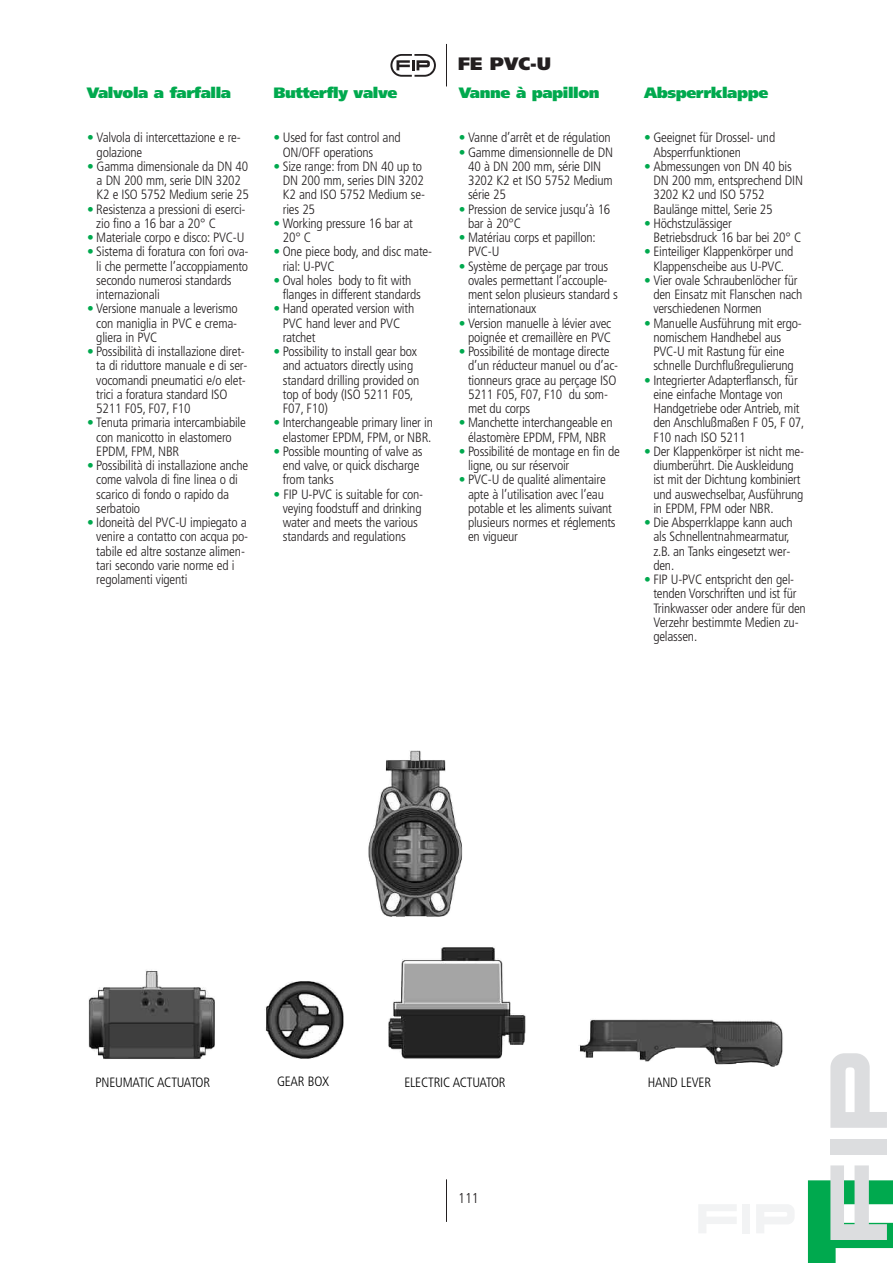
<style>
.page{position:relative;width:893px;height:1263px;background:#fff}
.page>*{position:absolute;margin:0;border:0;box-sizing:border-box;transform-origin:0 0}
.t1{font:900 18px "Frutiger LT Std";color:#231f20}
.t2{font:900 15px "Frutiger LT Std";letter-spacing:-.025em;color:#00a94e;scale:1.05 1}
.t3{font:300 condensed 14.25px "Frutiger LT Std";color:#231f20}
.t4{font:300 condensed 13.5px/14.2px "Frutiger LT Std";letter-spacing:-.015em;color:#231f20}
.t5{font:300 condensed 13.5px "Frutiger LT Std";letter-spacing:-.015em;color:#000}
.s1{color:#00a94e}
</style>
<div class="page">
<hr style="left:446px;top:44px;width:1px;height:42px;background:#231f20">
<hr style="left:446px;top:1179px;width:1px;height:43px;background:#231f20">
<svg style="left:390px;top:54px;width:46px;height:23px"></svg>
<svg style="left:699px;top:1204px;width:37px;height:29px"></svg>
<div style="left:742px;top:1204px;width:8px;height:29px;background:#f2f3f4"></div>
<svg style="left:756px;top:1204px;width:38px;height:29px"></svg>
<div style="left:830px;top:1139px;width:57px;height:15px;background:#dcdddf"></div>
<svg style="left:808px;top:1165px;width:85px;height:98px"></svg>
<svg style="left:830px;top:1053px;width:57px;height:75px"></svg>
<img style="left:89px;top:750px;width:694px;height:317px">
<h1 class="t1" style="left:458px;top:56px;width:94px">FE PVC-U</h1>
<p class="t2" style="left:87px;top:87px;width:139px">Valvola a farfalla</p>
<p class="t2" style="left:273px;top:87px;width:120px">Butterfly valve</p>
<p class="t2" style="left:459px;top:87px;width:136px">Vanne à papillon</p>
<p class="t2" style="left:644px;top:87px;width:120px">Absperrklappe</p>
<p class="t4" style="left:97px;top:132px;width:146px;text-indent:-10px"><span class="s1">•</span> Valvola di intercettazione e re&shy;golazione</p>
<p class="t4" style="left:97px;top:160px;width:154px;text-indent:-10px"><span class="s1">•</span> Gamma dimensionale da DN 40 a DN 200 mm, serie DIN 3202<br>K2 e ISO 5752 Medium serie 25</p>
<p class="t4" style="left:96px;top:203px;width:151px;text-indent:-9px"><span class="s1">•</span> Resistenza a pressioni di eserci&shy;zio fino a 16 bar a 20° C</p>
<p class="t4" style="left:87px;top:231px;width:159px"><span class="s1">•</span> Materiale corpo e disco: PVC-U</p>
<p class="t4" style="left:96px;top:246px;width:154px;text-indent:-9px"><span class="s1">•</span> Sistema di foratura con fori ova&shy;li che permette l’accoppiamento secondo numerosi standards internazionali</p>
<p class="t4" style="left:96px;top:303px;width:143px;text-align:justify;text-indent:-9px"><span class="s1">•</span> Versione manuale a leverismo con maniglia in PVC e crema&shy;gliera in PVC</p>
<p class="t4" style="left:96px;top:345px;width:153px;text-indent:-9px"><span class="s1">•</span> Possibilità di installazione diret&shy;ta di riduttore manuale e di ser&shy;vocomandi pneumatici e/o elet&shy;trici a foratura standard ISO<br>5211 F05, F07, F10</p>
<p class="t4" style="left:96px;top:417px;width:151px;text-indent:-9px"><span class="s1">•</span> Tenuta primaria intercambiabile con manicotto in elastomero<br>EPDM, FPM, NBR</p>
<p class="t4" style="left:96px;top:459px;width:153px;text-indent:-9px"><span class="s1">•</span> Possibilità di installazione anche come valvola di fine linea o di scarico di fondo o rapido da serbatoio</p>
<p class="t4" style="left:96px;top:516px;width:153px;text-indent:-9px"><span class="s1">•</span> Idoneità del PVC-U impiegato a venire a contatto con acqua po&shy;tabile ed altre sostanze alimen&shy;tari secondo varie norme ed i regolamenti vigenti</p>
<p class="t4" style="left:653px;top:132px;width:123px;text-indent:-9px"><span class="s1">•</span> Geeignet für Drossel- und<br>Absperrfunktionen</p>
<p class="t4" style="left:653px;top:160px;width:151px;text-indent:-9px"><span class="s1">•</span> Abmessungen von DN 40 bis<br>DN 200 mm, entsprechend DIN<br>3202 K2 und ISO 5752<br>Baulänge mittel, Serie 25</p>
<p class="t4" style="left:653px;top:217px;width:149px;text-indent:-9px"><span class="s1">•</span> Höchstzulässiger<br>Betriebsdruck 16 bar bei 20° C</p>
<p class="t4" style="left:644px;top:246px;width:151px;text-align:center"><span class="s1">•</span> Einteiliger Klappenkörper und<br>Klappenscheibe aus U-PVC.</p>
<p class="t4" style="left:653px;top:274px;width:150px;text-indent:-9px"><span class="s1">•</span> Vier ovale Schraubenlöcher für den Einsatz mit Flanschen nach verschiedenen Normen</p>
<p class="t4" style="left:653px;top:317px;width:150px;text-indent:-9px"><span class="s1">•</span> Manuelle Ausführung mit ergo&shy;nomischem Handhebel aus<br>PVC-U mit Rastung für eine schnelle Durchflußregulierung</p>
<p class="t4" style="left:653px;top:374px;width:153px;text-indent:-9px"><span class="s1">•</span> Integrierter Adapterflansch, für eine einfache Montage von<br>Handgetriebe oder Antrieb, mit den Anschlußmaßen F 05, F 07,<br>F10 nach ISO 5211</p>
<p class="t4" style="left:653px;top:445px;width:152px;text-indent:-9px"><span class="s1">•</span> Der Klappenkörper ist nicht me&shy;diumberührt. Die Auskleidung ist mit der Dichtung kombiniert und auswechselbar, Ausführung in EPDM, FPM oder NBR.</p>
<p class="t4" style="left:653px;top:516px;width:141px;text-indent:-9px"><span class="s1">•</span> Die Absperrklappe kann auch als Schnellentnahmearmatur, z.B. an Tanks eingesetzt wer&shy;den.</p>
<p class="t4" style="left:653px;top:573px;width:154px;text-indent:-9px"><span class="s1">•</span> FIP U-PVC entspricht den gel&shy;tenden Vorschriften und ist für<br>Trinkwasser oder andere für den<br>Verzehr bestimmte Medien zu&shy;gelassen.</p>
<p class="t4" style="left:283px;top:132px;width:119px;text-indent:-9px"><span class="s1">•</span> Used for fast control and<br>ON/OFF operations</p>
<p class="t4" style="left:283px;top:160px;width:144px;text-indent:-9px"><span class="s1">•</span> Size range: from DN 40 up to<br>DN 200 mm, series DIN 3202<br>K2 and ISO 5752 Medium se&shy;ries 25</p>
<p class="t4" style="left:283px;top:217px;width:132px;text-indent:-9px"><span class="s1">•</span> Working pressure 16 bar at<br>20° C</p>
<p class="t4" style="left:283px;top:246px;width:151px;text-indent:-9px"><span class="s1">•</span> One piece body, and disc mate&shy;rial: U-PVC</p>
<p class="t4" style="left:283px;top:274px;width:140px;text-indent:-9px"><span class="s1">•</span> Oval holes body to fit with flanges in different standards</p>
<p class="t4" style="left:283px;top:303px;width:133px;text-indent:-9px"><span class="s1">•</span> Hand operated version with<br>PVC hand lever and PVC ratchet</p>
<p class="t4" style="left:283px;top:345px;width:138px;text-indent:-9px"><span class="s1">•</span> Possibility to install gear box and actuators directly using standard drilling provided on top of body (ISO 5211 F05,<br>F07, F10)</p>
<p class="t4" style="left:274px;top:417px;width:161px;text-align:center"><span class="s1">•</span> Interchangeable primary liner in elastomer EPDM, FPM, or NBR.</p>
<p class="t4" style="left:283px;top:445px;width:141px;text-indent:-9px"><span class="s1">•</span> Possible mounting of valve as end valve, or quick discharge from tanks</p>
<p class="t4" style="left:283px;top:488px;width:142px;text-indent:-9px"><span class="s1">•</span> FIP U-PVC is suitable for con&shy;veying foodstuff and drinking water and meets the various standards and regulations</p>
<p class="t4" style="left:459px;top:132px;width:153px"><span class="s1">•</span> Vanne d’arrêt et de régulation</p>
<p class="t4" style="left:468px;top:146px;width:146px;text-indent:-9px"><span class="s1">•</span> Gamme dimensionnelle de DN<br>40 à DN 200 mm, série DIN<br>3202 K2 et ISO 5752 Medium série 25</p>
<p class="t4" style="left:468px;top:203px;width:144px;text-indent:-9px"><span class="s1">•</span> Pression de service jusqu’à 16 bar à 20°C</p>
<p class="t4" style="left:468px;top:231px;width:129px;text-indent:-9px"><span class="s1">•</span> Matériau corps et papillon:<br>PVC-U</p>
<p class="t4" style="left:468px;top:260px;width:151px;text-indent:-9px"><span class="s1">•</span> Système de perçage par trous ovales permettant l’accouple&shy;ment selon plusieurs standard s internationaux</p>
<p class="t4" style="left:459px;top:317px;width:154px;text-align:right"><span class="s1">•</span> Version manuelle à lévier avec poignée et cremaillère en PVC</p>
<p class="t4" style="left:468px;top:345px;width:152px;text-indent:-9px"><span class="s1">•</span> Possibilité de montage directe d’un réducteur manuel ou d’ac&shy;tionneurs grace au perçage ISO<br>5211 F05, F07, F10 du som&shy;met du corps</p>
<p class="t4" style="left:459px;top:417px;width:155px;text-align:center"><span class="s1">•</span> Manchette interchangeable en élastomère EPDM, FPM, NBR</p>
<p class="t4" style="left:468px;top:445px;width:153px;text-indent:-9px"><span class="s1">•</span> Possibilité de montage en fin de ligne, ou sur réservoir</p>
<p class="t4" style="left:468px;top:474px;width:149px;text-indent:-9px"><span class="s1">•</span> PVC-U de qualité alimentaire apte à l’utilisation avec l’eau potable et les aliments suivant plusieurs normes et réglements en vigueur</p>
<p class="t5" style="left:96px;top:1077px;width:116px">PNEUMATIC ACTUATOR</p>
<p class="t5" style="left:277px;top:1076px;width:54px">GEAR BOX</p>
<p class="t5" style="left:404px;top:1077px;width:103px">ELECTRIC ACTUATOR</p>
<p class="t5" style="left:648px;top:1077px;width:65px">HAND LEVER</p>
<p class="t3" style="left:458px;top:1192px;width:22px">111</p>
</div>
